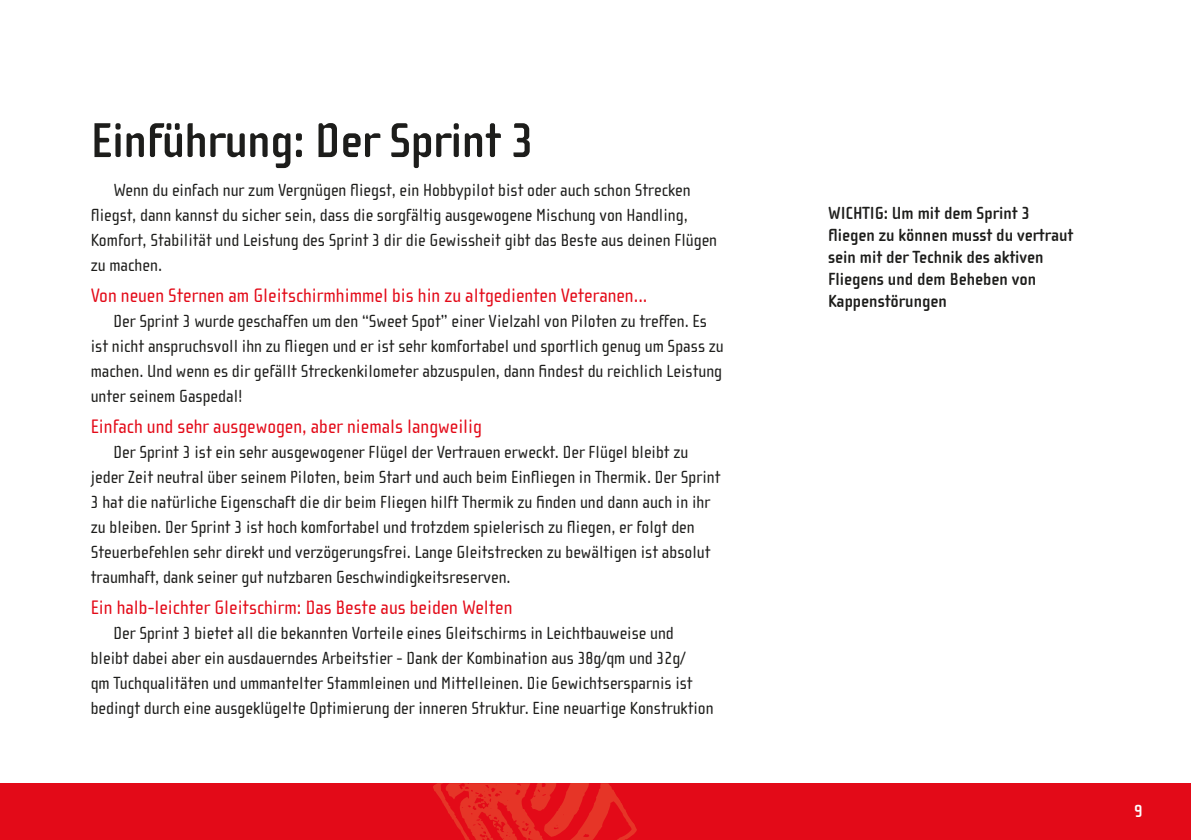
<style>
.page{position:relative;width:1191px;height:840px;background:#fff}
.page>*{position:absolute;margin:0;border:0;box-sizing:border-box;transform-origin:0 0}
.Man_sectionhead{font:700 50px "Cholla Sans OT";letter-spacing:-.01em;color:#1d1d1b}
.Man_subhead1{font:20px "Cholla Sans OT";color:#e30a18}
.Man_body{font:18px/25px "Cholla Sans OT";color:#1d1d1b}
.Man_sidebar{font:700 18px/22px "Cholla Sans OT";color:#1d1d1b}
.t1{font:700 18px "Cholla Sans OT";color:#fff}
</style>
<div class="page">
<div style="left:0;top:782px;width:1191px;height:57px;background:#e30a18"></div>
<svg style="left:430px;top:782px;width:209px;height:57px"></svg>
<p class="Man_sectionhead" style="left:91px;top:113px;width:445px">Einführung: Der Sprint 3</p>
<p class="Man_body" style="left:91px;top:178px;width:628px;text-indent:23px">Wenn du einfach nur zum Vergnügen fliegst, ein Hobbypilot bist oder auch schon Strecken fliegst, dann kannst du sicher sein, dass die sorgfältig ausgewogene Mischung von Handling, Komfort, Stabilität und Leistung des Sprint 3 dir die Gewissheit gibt das Beste aus deinen Flügen zu machen.</p>
<p class="Man_subhead1" style="left:91px;top:284px;width:558px">Von neuen Sternen am Gleitschirmhimmel bis hin zu altgedienten Veteranen...</p>
<p class="Man_body" style="left:91px;top:308px;width:634px;text-indent:23px">Der Sprint 3 wurde geschaffen um den “Sweet Spot” einer Vielzahl von Piloten zu treffen. Es ist nicht anspruchsvoll ihn zu fliegen und er ist sehr komfortabel und sportlich genug um Spass zu machen. Und wenn es dir gefällt Streckenkilometer abzuspulen, dann findest du reichlich Leistung unter seinem Gaspedal!</p>
<p class="Man_subhead1" style="left:91px;top:415px;width:393px">Einfach und sehr ausgewogen, aber niemals langweilig</p>
<p class="Man_body" style="left:91px;top:439px;width:631px;text-indent:23px">Der Sprint 3 ist ein sehr ausgewogener Flügel der Vertrauen erweckt. Der Flügel bleibt zu jeder Zeit neutral über seinem Piloten, beim Start und auch beim Einfliegen in Thermik. Der Sprint 3 hat die natürliche Eigenschaft die dir beim Fliegen hilft Thermik zu finden und dann auch in ihr zu bleiben. Der Sprint 3 ist hoch komfortabel und trotzdem spielerisch zu fliegen, er folgt den Steuerbefehlen sehr direkt und verzögerungsfrei. Lange Gleitstrecken zu bewältigen ist absolut traumhaft, dank seiner gut nutzbaren Geschwindigkeitsreserven.</p>
<p class="Man_subhead1" style="left:91px;top:596px;width:423px">Ein halb-leichter Gleitschirm: Das Beste aus beiden Welten</p>
<p class="Man_body" style="left:91px;top:620px;width:624px;text-indent:23px">Der Sprint 3 bietet all die bekannten Vorteile eines Gleitschirms in Leichtbauweise und bleibt dabei aber ein ausdauerndes Arbeitstier - Dank der Kombination aus 38g/qm und 32g/<br>qm Tuchqualitäten und ummantelter Stammleinen und Mittelleinen. Die Gewichtsersparnis ist bedingt durch eine ausgeklügelte Optimierung der inneren Struktur. Eine neuartige Konstruktion</p>
<p class="Man_sidebar" style="left:828px;top:202px;width:247px">WICHTIG: Um mit dem Sprint 3 fliegen zu können musst du vertraut sein mit der Technik des aktiven<br>Fliegens und dem Beheben von<br>Kappenstörungen</p>
<p class="t1" style="left:1134px;top:800px;width:10px">9</p>
</div>
